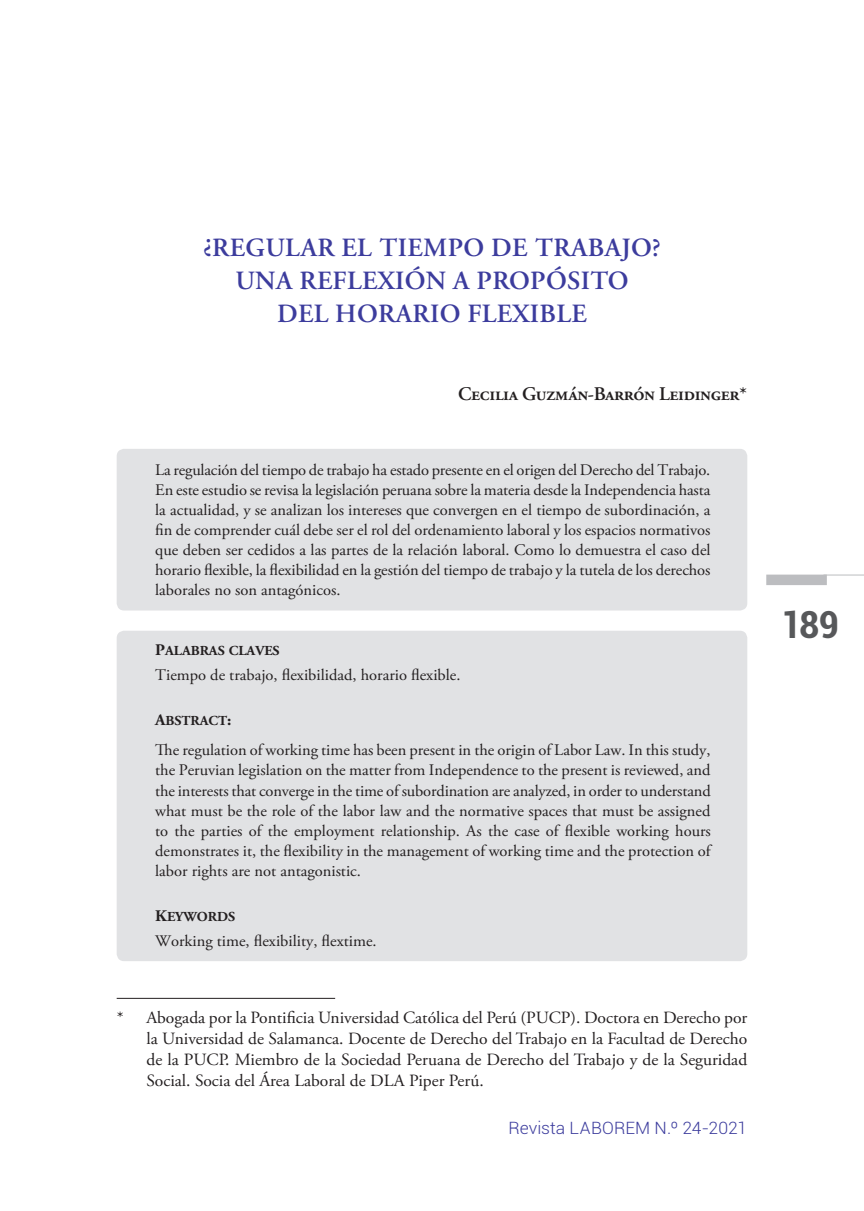
<style>
.page{position:relative;width:864px;height:1211px;background:#fff}
.page>*{position:absolute;margin:0;border:0;box-sizing:border-box;transform-origin:0 0}
.t1{font:700 condensed 37.27px "Roboto";color:#57585a}
.t2{font:600 26.25px/33.2px "Adobe Garamond Pro";letter-spacing:.015em;color:#3c3c9d;text-align:center}
.t3{font:600 19.25px "Adobe Garamond Pro";letter-spacing:-.02em;color:#231f20}
.t4{font:17.15px/21px "Adobe Garamond Pro";color:#231f20;text-align:justify}
.t5{font:300 16.97px "Roboto";letter-spacing:.005em;color:#3c3c9d}
.t6{font:16.1px/20.1px "Adobe Garamond Pro";color:#231f20;text-align:justify}
.t7{font:13.65px "Adobe Garamond Pro Bold SC850";color:#231f20}
.s1{font-size:16.1px}
</style>
<div class="page">
<hr style="left:823px;top:574px;width:40px;height:1px;background:#bcbdc0">
<div style="left:766px;top:574px;width:60px;height:11px;background:#bcbdc0"></div>
<div style="left:117px;top:449px;width:630px;height:161px;background:#e1e2e4;border-radius:7px"></div>
<div style="left:117px;top:630px;width:630px;height:331px;background:#e1e2e4;border-radius:7px"></div>
<hr style="left:117px;top:998px;width:218px;height:1px;background:#231f20">
<h2 class="t2" style="left:203px;top:231px;width:459px">¿REGULAR EL TIEMPO DE TRABAJO?<br>UNA REFLEXIÓN A PROPÓSITO<br>DEL HORARIO FLEXIBLE</h2>
<p class="t3" style="left:458px;top:382px;width:290px">Cecilia Guzmán-Barrón Leidinger*</p>
<p class="t6" style="left:155px;top:460px;width:556px">La regulación del tiempo de trabajo ha estado presente en el origen del Derecho del Trabajo.<br>En este estudio se revisa la legislación peruana sobre la materia desde la Independencia hasta la actualidad, y se analizan los intereses que convergen en el tiempo de subordinación, a fin de comprender cuál debe ser el rol del ordenamiento laboral y los espacios normativos que deben ser cedidos a las partes de la relación laboral. Como lo demuestra el caso del horario flexible, la flexibilidad en la gestión del tiempo de trabajo y la tutela de los derechos laborales no son antagónicos.</p>
<p class="t7" style="left:155px;top:643px;width:126px"><span class="s1">P</span>ALABRAS CLAVES</p>
<p class="t6" style="left:155px;top:665px;width:307px">Tiempo de trabajo, flexibilidad, horario flexible.</p>
<p class="t7" style="left:155px;top:713px;width:78px"><span class="s1">A</span>BSTRACT<span class="s1">:</span></p>
<p class="t6" style="left:155px;top:740px;width:557px">The regulation of working time has been present in the origin of Labor Law. In this study, the Peruvian legislation on the matter from Independence to the present is reviewed, and the interests that converge in the time of subordination are analyzed, in order to understand what must be the role of the labor law and the normative spaces that must be assigned to the parties of the employment relationship. As the case of flexible working hours demonstrates it, the flexibility in the management of working time and the protection of labor rights are not antagonistic.</p>
<p class="t7" style="left:155px;top:908px;width:82px"><span class="s1">K</span>EYWORDS</p>
<p class="t6" style="left:155px;top:931px;width:223px">Working time, flexibility, flextime.</p>
<p class="t4" style="left:146px;top:1008px;width:602px;text-indent:-30px">* Abogada por la Pontificia Universidad Católica del Perú (PUCP). Doctora en Derecho por la Universidad de Salamanca. Docente de Derecho del Trabajo en la Facultad de Derecho de la PUCP. Miembro de la Sociedad Peruana de Derecho del Trabajo y de la Seguridad Social. Socia del Área Laboral de DLA Piper Perú.</p>
<p class="t5" style="left:508px;top:1116px;width:240px">Revista LABOREM N.º 24-2021</p>
<h1 class="t1" style="left:780px;top:598px;width:59px">189</h1>
</div>
